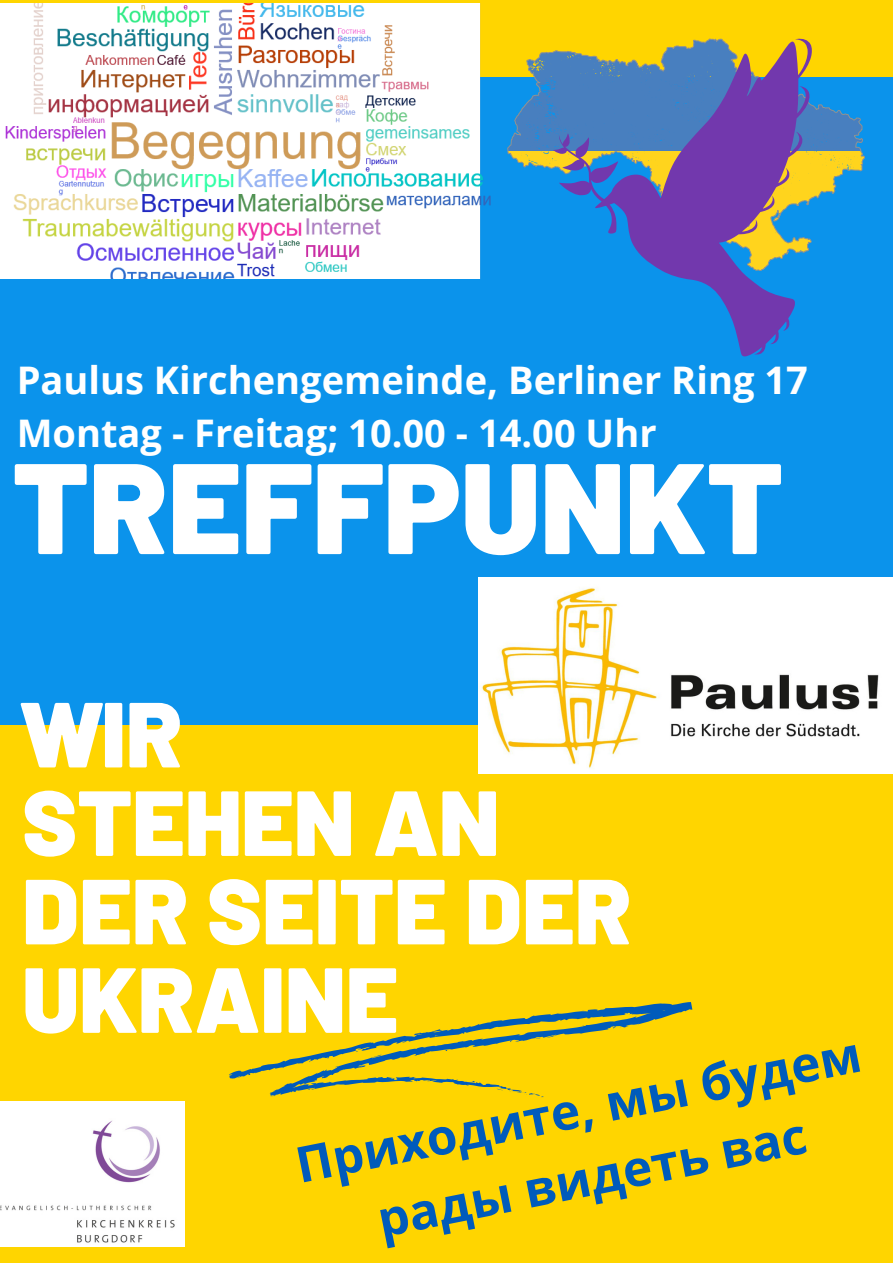
<style>
.page{position:relative;width:893px;height:1263px;background:#ffd500}
.page>*{position:absolute;margin:0;border:0;box-sizing:border-box;transform-origin:0 0}
.t1{font:900 128.55px "Barlow";color:#fff}
.t2{font:900 92.25px/88.4px "Barlow";color:#fff}
.t3{font:700 49.5px/69.1px "Open Sans";color:#005bbb;text-align:center}
.t4{font:700 38.03px "Open Sans";color:#fff}
</style>
<div class="page">
<div style="left:0;top:77px;width:893px;height:647px;background:#0b93eb"></div>
<svg style="left:229px;top:1002px;width:464px;height:95px"></svg>
<svg style="left:412px;top:1077px;width:6px;height:5px"></svg>
<svg style="left:338px;top:1065px;width:5px;height:7px"></svg>
<svg style="left:524px;top:1092px;width:20px;height:6px"></svg>
<svg style="left:496px;top:1086px;width:15px;height:6px"></svg>
<svg style="left:469px;top:1079px;width:8px;height:4px"></svg>
<svg style="left:438px;top:1078px;width:18px;height:6px"></svg>
<svg style="left:320px;top:1078px;width:10px;height:5px"></svg>
<svg style="left:442px;top:1043px;width:10px;height:8px"></svg>
<img style="left:0;top:3px;width:491px;height:275px">
<img style="left:0;top:1102px;width:184px;height:144px">
<svg style="left:507px;top:51px;width:358px;height:148px"></svg>
<svg style="left:553px;top:38px;width:259px;height:318px"></svg>
<img style="left:479px;top:577px;width:414px;height:196px">
<p class="t4" style="left:17px;top:353px;width:792px">Paulus Kirchengemeinde, Berliner Ring 17</p>
<p class="t4" style="left:17px;top:406px;width:641px">Montag - Freitag; 10.00 - 14.00 Uhr</p>
<p class="t1" style="left:12px;top:425px;width:772px">TREFFPUNKT</p>
<p class="t2" style="left:22px;top:686px;width:162px">WIR</p>
<p class="t2" style="left:22px;top:775px;width:611px">STEHEN AN<br>DER SEITE DER<br>UKRAINE</p>
<p class="t3" style="left:289px;top:1129px;width:576px;rotate:-11deg">Приходите, мы будем рады видеть вас</p>
</div>
